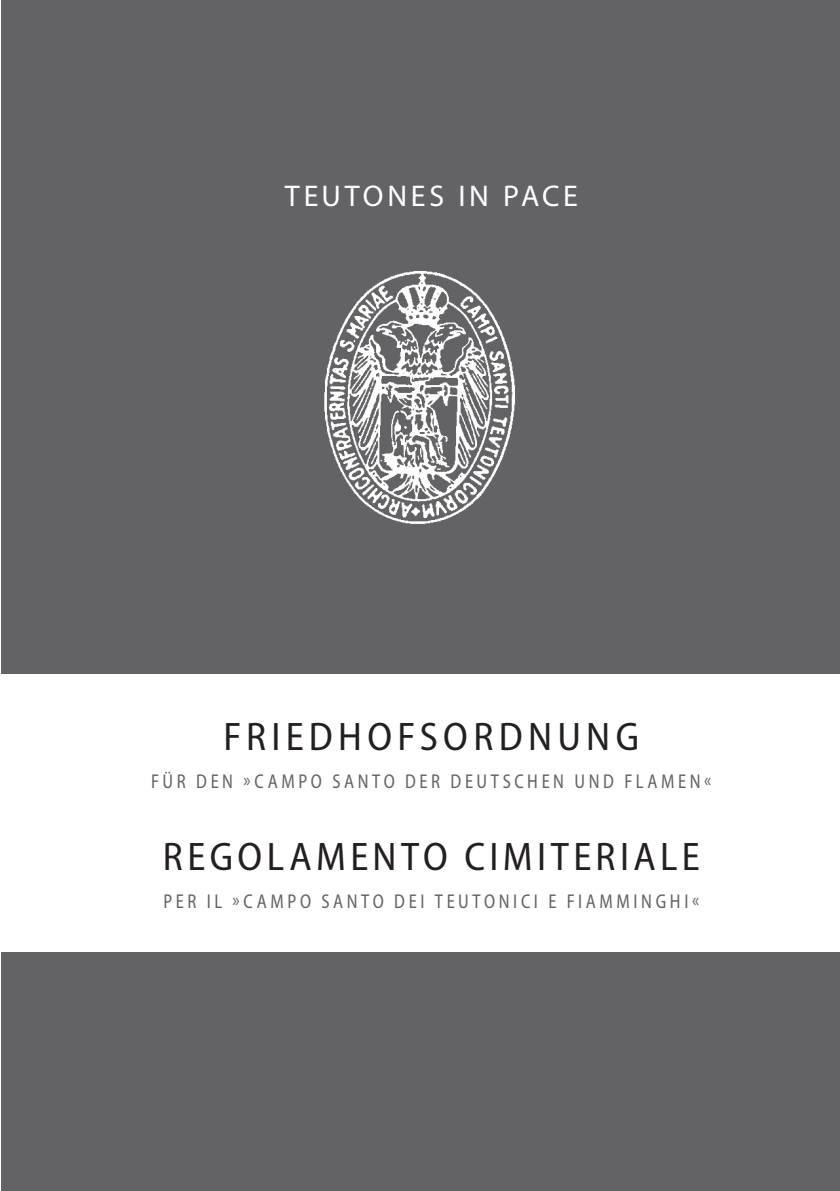
<style>
.page{position:relative;width:840px;height:1191px;background:#fff}
.page>*{position:absolute;margin:0;border:0;box-sizing:border-box;transform-origin:0 0}
.t1{font:semi-condensed 40px "Myriad Pro";letter-spacing:.115em;color:#231f20}
.t2{font:semi-condensed 40px "Myriad Pro";letter-spacing:.135em;color:#231f20}
.t3{font:30px "Myriad Pro";letter-spacing:.12em;color:#fff}
.t4{font:semi-condensed 20px "Myriad Pro";letter-spacing:.2em;color:#636366;scale:.9 1}
</style>
<div class="page">
<div style="left:1px;top:0;width:838px;height:674px;background:#636366"></div>
<div style="left:1px;top:952px;width:838px;height:239px;background:#636366"></div>
<img style="left:324px;top:271px;width:191px;height:253px">
<h2 class="t3" style="left:285px;top:177px;width:294px">TEUTONES IN PACE</h2>
<h1 class="t2" style="left:223px;top:712px;width:416px">FRIEDHOFSORDNUNG</h1>
<p class="t4" style="left:151px;top:768px;width:623px">FÜR DEN »CAMPO SANTO DER DEUTSCHEN UND FLAMEN«</p>
<h1 class="t1" style="left:163px;top:832px;width:538px">REGOLAMENTO CIMITERIALE</h1>
<p class="t4" style="left:163px;top:888px;width:596px">PER IL »CAMPO SANTO DEI TEUTONICI E FIAMMINGHI«</p>
</div>
